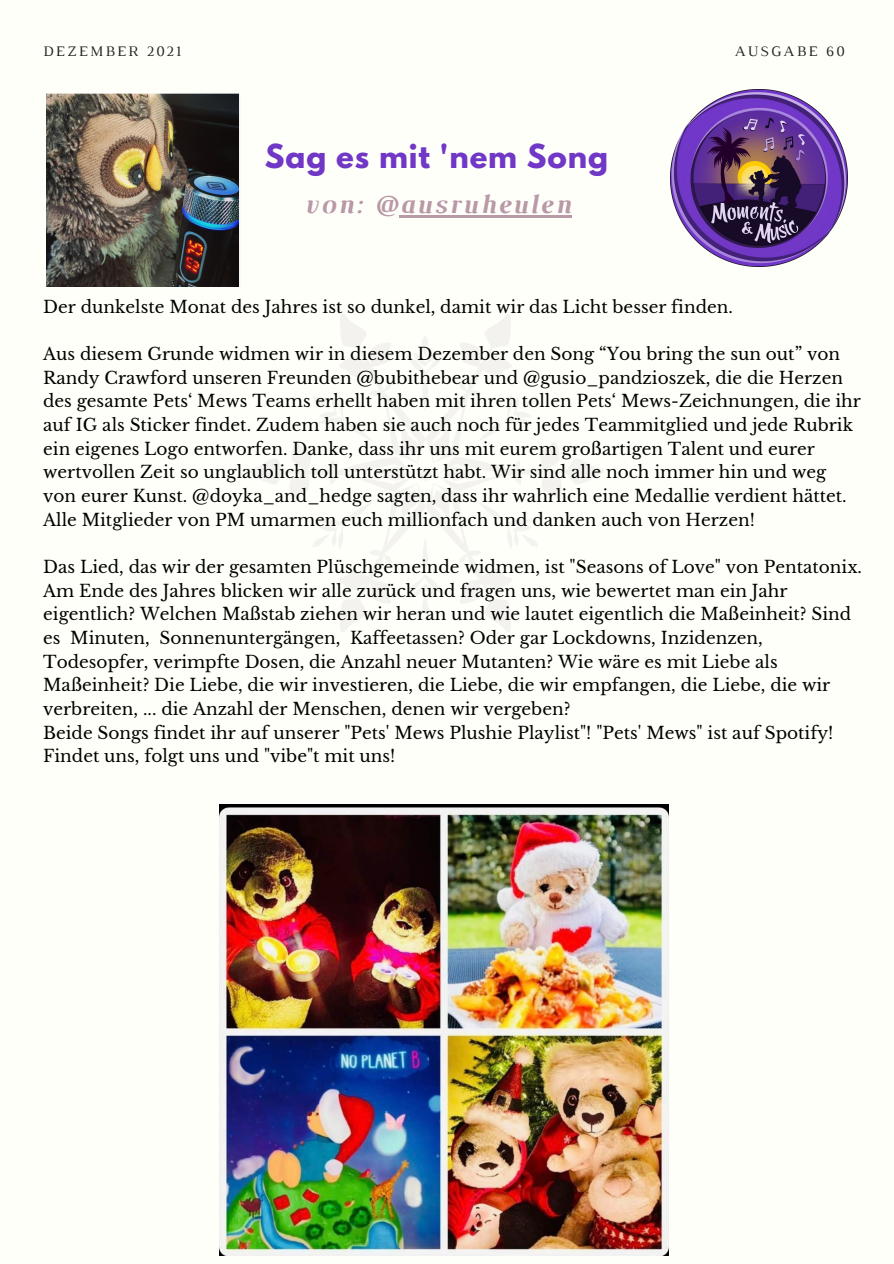
<style>
.page{position:relative;width:894px;height:1264px;background:#fff}
.page>*{position:absolute;margin:0;border:0;box-sizing:border-box;transform-origin:0 0}
.t1{font:700 29.4px "League Spartan";letter-spacing:.03em;color:#7137c7}
.t2{font:italic 700 27px "Luthier";letter-spacing:.07em;color:#b999a8}
.t3{font:16.95px/23.7px "Libre Baskerville";color:#000}
.t4{font:14.85px "Luthier";letter-spacing:.14em;color:#222}
</style>
<div class="page">
<div style="left:0;top:0;width:893px;height:1263px;background:#fffff9"></div>
<img style="left:670px;top:89px;width:177px;height:177px">
<img style="left:47px;top:94px;width:193px;height:192px">
<img style="left:220px;top:804px;width:448px;height:451px">
<svg style="left:248px;top:314px;width:355px;height:318px"></svg>
<hr style="left:399px;top:215px;width:172px;height:3px;background:#b999a8">
<p class="t4" style="left:43px;top:46px;width:139px">DEZEMBER 2021</p>
<p class="t4" style="left:734px;top:46px;width:111px">AUSGABE 60</p>
<p class="t1" style="left:265px;top:142px;width:344px">Sag es mit 'nem Song</p>
<p class="t2" style="left:303px;top:195px;width:268px">von: @ausruheulen</p>
<p class="t3" style="left:43px;top:295px;width:691px">Der dunkelste Monat des Jahres ist so dunkel, damit wir das Licht besser finden.</p>
<p class="t3" style="left:43px;top:342px;width:819px">Aus diesem Grunde widmen wir in diesem Dezember den Song “You bring the sun out” von Randy Crawford unseren Freunden @bubithebear und @gusio_pandzioszek, die die Herzen des gesamte Pets‘ Mews Teams erhellt haben mit ihren tollen Pets‘ Mews-Zeichnungen, die ihr auf IG als Sticker findet. Zudem haben sie auch noch für jedes Teammitglied und jede Rubrik ein eigenes Logo entworfen. Danke, dass ihr uns mit eurem großartigen Talent und eurer wertvollen Zeit so unglaublich toll unterstützt habt. Wir sind alle noch immer hin und weg von eurer Kunst. @doyka_and_hedge sagten, dass ihr wahrlich eine Medallie verdient hättet.<br>Alle Mitglieder von PM umarmen euch millionfach und danken auch von Herzen!</p>
<p class="t3" style="left:43px;top:555px;width:820px">Das Lied, das wir der gesamten Plüschgemeinde widmen, ist "Seasons of Love" von Pentatonix.<br>Am Ende des Jahres blicken wir alle zurück und fragen uns, wie bewertet man ein Jahr eigentlich? Welchen Maßstab ziehen wir heran und wie lautet eigentlich die Maßeinheit? Sind es Minuten, Sonnenuntergängen, Kaffeetassen? Oder gar Lockdowns, Inzidenzen, Todesopfer, verimpfte Dosen, die Anzahl neuer Mutanten? Wie wäre es mit Liebe als Maßeinheit? Die Liebe, die wir investieren, die Liebe, die wir empfangen, die Liebe, die wir verbreiten, ... die Anzahl der Menschen, denen wir vergeben?</p>
<p class="t3" style="left:43px;top:720px;width:791px">Beide Songs findet ihr auf unserer "Pets' Mews Plushie Playlist"! "Pets' Mews" ist auf Spotify!</p>
<p class="t3" style="left:43px;top:744px;width:353px">Findet uns, folgt uns und "vibe"t mit uns!</p>
</div>
